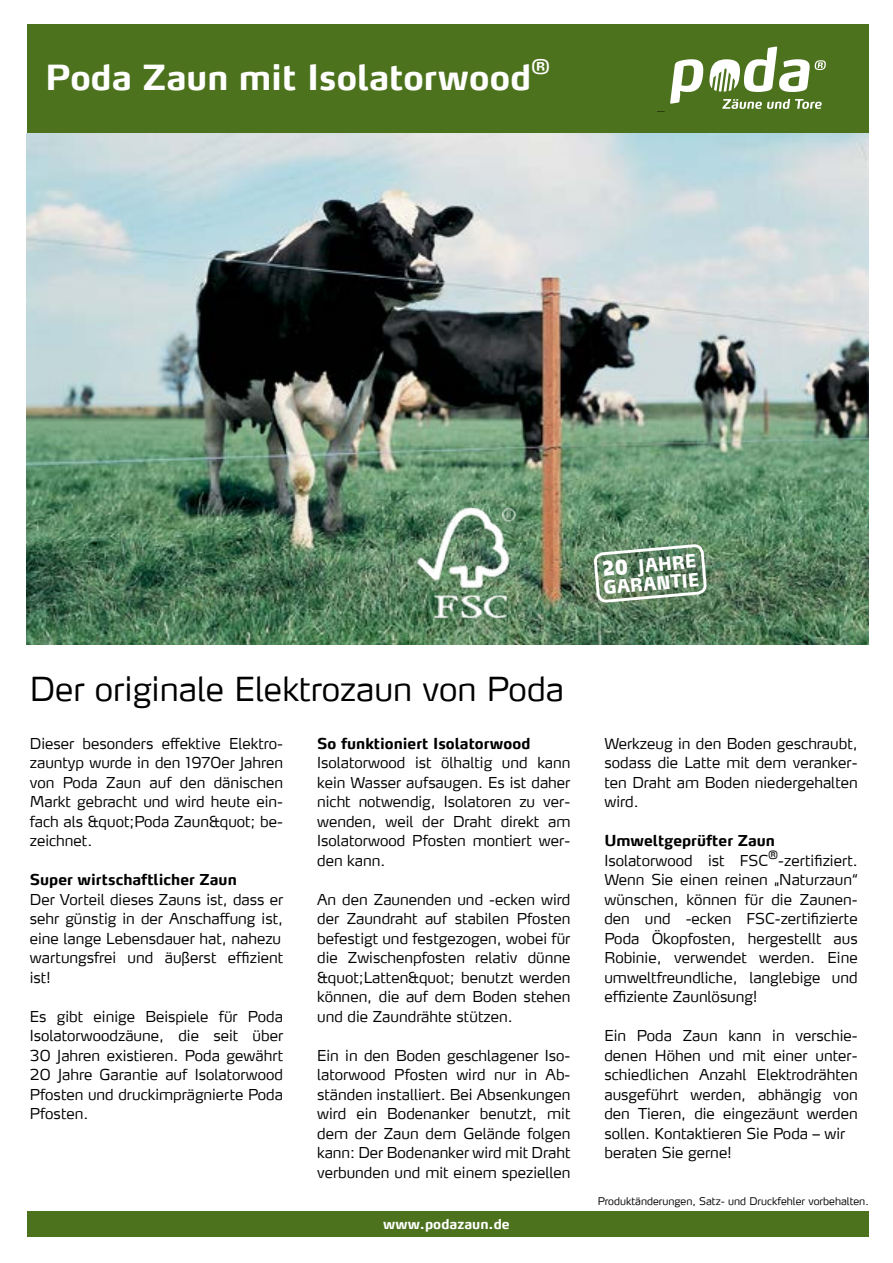
<style>
.page{position:relative;width:893px;height:1263px;background:#fff}
.page>*{position:absolute;margin:0;border:0;box-sizing:border-box;transform-origin:0 0}
.t1{font:700 34.5px "Max LF";color:#fff}
.t2{font:300 33px "Max";color:#000}
.t3{font:700 20.1px "Max LF";color:#fff}
.t4{font:900 18.3px/18.8px "Max LF";color:#fff;scale:.89 1}
.t5{font:300 15px/19.5px "Max LF";color:#000;text-align:justify}
.t6{font:700 15px "Max LF";color:#000}
.t7{font:700 13.5px "Max";color:#fff}
.t8{font:300 10.5px "Max";color:#000}
.s1{font-family:"Max";font-size:28.2px}
.s2{font-weight:700}
</style>
<div class="page">
<div style="left:27px;top:24px;width:842px;height:110px;background:#4c721d"></div>
<svg style="left:670px;top:59px;width:33px;height:45px"></svg>
<svg style="left:709px;top:46px;width:117px;height:46px"></svg>
<svg style="left:722px;top:99px;width:100px;height:10px"></svg>
<div style="left:27px;top:1211px;width:842px;height:26px;background:#4c721d"></div>
<img style="left:27px;top:133px;width:842px;height:511px">
<img style="left:412px;top:500px;width:117px;height:124px">
<svg style="left:595px;top:545px;width:111px;height:100px"></svg>
<h1 class="t1" style="left:45px;top:56px;width:487px">Poda Zaun mit Isolatorwood</h1>
<h3 class="t3" style="left:531px;top:54px;width:20px">®</h3>
<p class="t4" style="left:601px;top:559px;width:110px;rotate:-5deg"><span class="s1">20</span> JAHRE<br>GARANTIE</p>
<h2 class="t2" style="left:30px;top:668px;width:536px">Der originale Elektrozaun von Poda</h2>
<p class="t5" style="left:30px;top:733px;width:255px">Dieser besonders effektive Elektro&shy;zauntyp wurde in den 1970er Jahren von Poda Zaun auf den dänischen Markt gebracht und wird heute ein&shy;fach als &amp;quot;Poda Zaun&amp;quot; be&shy;zeichnet.</p>
<p class="t6" style="left:30px;top:870px;width:208px">Super wirtschaftlicher Zaun</p>
<p class="t5" style="left:30px;top:889px;width:255px;text-align:left">Der Vorteil dieses Zauns ist, dass er sehr günstig in der Anschaffung ist, eine lange Lebensdauer hat, nahezu wartungsfrei und äußerst effizient ist!</p>
<p class="t5" style="left:30px;top:1006px;width:255px">Es gibt einige Beispiele für Poda Isolatorwoodzäune, die seit über 30 Jahren existieren. Poda gewährt 20 Jahre Garantie auf Isolatorwood Pfosten und druckimprägnierte Poda Pfosten.</p>
<p class="t6" style="left:317px;top:734px;width:215px">So funktioniert Isolatorwood</p>
<p class="t5" style="left:317px;top:753px;width:255px">Isolatorwood ist ölhaltig und kann kein Wasser aufsaugen. Es ist daher nicht notwendig, Isolatoren zu ver&shy;wenden, weil der Draht direkt am Isolatorwood Pfosten montiert wer&shy;den kann.</p>
<p class="t5" style="left:317px;top:889px;width:255px">An den Zaunenden und -ecken wird der Zaundraht auf stabilen Pfosten befestigt und festgezogen, wobei für die Zwischenpfosten relativ dünne &amp;quot;Latten&amp;quot; benutzt werden können, die auf dem Boden stehen und die Zaundrähte stützen.</p>
<p class="t5" style="left:317px;top:1045px;width:255px">Ein in den Boden geschlagener Iso&shy;latorwood Pfosten wird nur in Ab&shy;ständen installiert. Bei Absenkungen wird ein Bodenanker benutzt, mit dem der Zaun dem Gelände folgen kann: Der Bodenanker wird mit Draht verbunden und mit einem speziellen</p>
<p class="t7" style="left:383px;top:1215px;width:128px">www.podazaun.de</p>
<p class="t5" style="left:604px;top:733px;width:255px">Werkzeug in den Boden geschraubt, sodass die Latte mit dem veranker&shy;ten Draht am Boden niedergehalten wird.</p>
<p class="t5" style="left:604px;top:831px;width:255px;text-align:left"><span class="s2">Umweltgeprüfter Zaun<br></span>Isolatorwood ist FSC<sup>®</sup>-zertifiziert.<br>Wenn Sie einen reinen „Naturzaun“ wünschen, können für die Zaunen&shy;den und -ecken FSC-zertifizierte<br>Poda Ökopfosten, hergestellt aus<br>Robinie, verwendet werden. Eine umweltfreundliche, langlebige und effiziente Zaunlösung!</p>
<p class="t5" style="left:604px;top:1026px;width:255px;text-align:left">Ein Poda Zaun kann in verschie&shy;denen Höhen und mit einer unter&shy;schiedlichen Anzahl Elektrodrähten ausgeführt werden, abhängig von den Tieren, die eingezäunt werden sollen. Kontaktieren Sie Poda – wir beraten Sie gerne!</p>
<p class="t8" style="left:598px;top:1194px;width:273px">Produktänderungen, Satz- und Druckfehler vorbehalten.</p>
</div>
